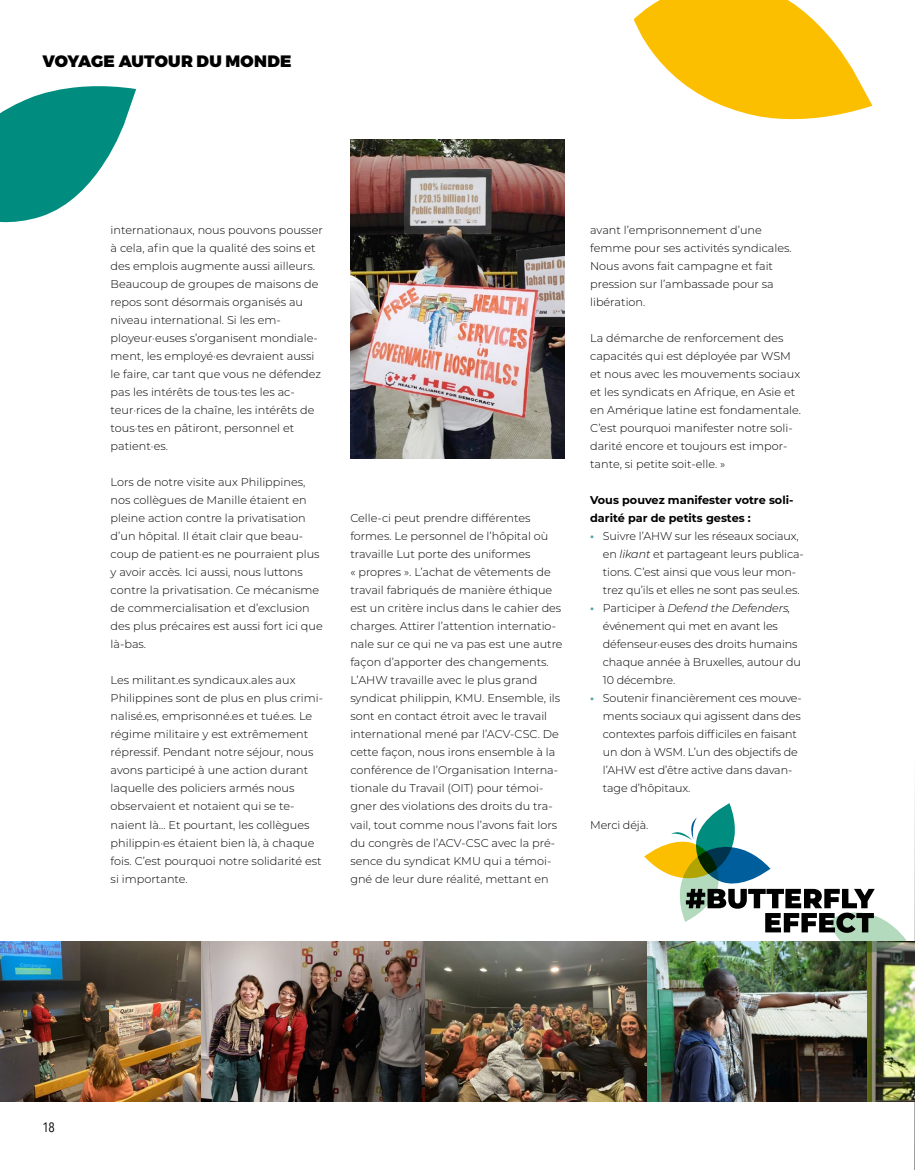
<style>
.page{position:relative;width:915px;height:1170px;background:#fff}
.page>*{position:absolute;margin:0;border:0;box-sizing:border-box;transform-origin:0 0}
.t1{font:900 16.5px "Montserrat";letter-spacing:.015em;color:#000}
.t2{font:13.5px "Avenir Next Condensed";color:#000}
.t3{font:300 11.25px/18px "Montserrat";color:#000}
.t4{font:700 11.25px/18px "Montserrat";color:#000}
.s1{font-weight:700;color:#59a3a4}
.s2{font-style:italic}
</style>
<div class="page">
<hr style="left:914px;top:740px;width:1px;height:429px;background:#000">
<svg style="left:0;top:86px;width:136px;height:137px"></svg>
<svg style="left:633px;top:0;width:239px;height:120px"></svg>
<img style="left:350px;top:139px;width:214px;height:319px">
<img style="left:0;top:941px;width:866px;height:160px">
<img style="left:866px;top:941px;width:48px;height:160px">
<svg style="left:644px;top:803px;width:262px;height:155px"></svg>
<h1 class="t1" style="left:43px;top:50px;width:250px">VOYAGE AUTOUR DU MONDE</h1>
<p class="t3" style="left:111px;top:221px;width:214px">internationaux, nous pouvons pousser à cela, afin que la qualité des soins et des emplois augmente aussi ailleurs.<br>Beaucoup de groupes de maisons de repos sont désormais organisés au niveau international. Si les em&shy;ployeur·euses s’organisent mondiale&shy;ment, les employé·es devraient aussi le faire, car tant que vous ne défendez pas les intérêts de tous·tes les ac&shy;teur·rices de la chaîne, les intérêts de tous·tes en pâtiront, personnel et patient·es.</p>
<p class="t3" style="left:111px;top:473px;width:213px">Lors de notre visite aux Philippines, nos collègues de Manille étaient en pleine action contre la privatisation d’un hôpital. Il était clair que beau&shy;coup de patient·es ne pourraient plus y avoir accès. Ici aussi, nous luttons contre la privatisation. Ce mécanisme de commercialisation et d’exclusion des plus précaires est aussi fort ici que là-bas.</p>
<p class="t3" style="left:111px;top:671px;width:214px">Les militant.es syndicaux.ales aux Philippines sont de plus en plus crimi&shy;nalisé.es, emprisonné.es et tué.es. Le régime militaire y est extrêmement répressif. Pendant notre séjour, nous avons participé à une action durant laquelle des policiers armés nous observaient et notaient qui se te&shy;naient là… Et pourtant, les collègues philippin·es étaient bien là, à chaque fois. C’est pourquoi notre solidarité est si importante.</p>
<p class="t3" style="left:350px;top:509px;width:214px">Celle-ci peut prendre différentes formes. Le personnel de l’hôpital où travaille Lut porte des uniformes<br>« propres ». L’achat de vêtements de travail fabriqués de manière éthique est un critère inclus dans le cahier des charges. Attirer l’attention internatio&shy;nale sur ce qui ne va pas est une autre façon d’apporter des changements.<br>L’AHW travaille avec le plus grand syndicat philippin, KMU. Ensemble, ils sont en contact étroit avec le travail international mené par l’ACV-CSC. De cette façon, nous irons ensemble à la conférence de l’Organisation Interna&shy;tionale du Travail (OIT) pour témoi&shy;gner des violations des droits du tra&shy;vail, tout comme nous l’avons fait lors du congrès de l’ACV-CSC avec la pré&shy;sence du syndicat KMU qui a témoi&shy;gné de leur dure réalité, mettant en</p>
<p class="t3" style="left:590px;top:221px;width:203px">avant l’emprisonnement d’une femme pour ses activités syndicales.<br>Nous avons fait campagne et fait pression sur l’ambassade pour sa libération.</p>
<p class="t3" style="left:590px;top:329px;width:212px">La démarche de renforcement des capacités qui est déployée par WSM et nous avec les mouvements sociaux et les syndicats en Afrique, en Asie et en Amérique latine est fondamentale.<br>C’est pourquoi manifester notre soli&shy;darité encore et toujours est impor&shy;tante, si petite soit-elle. »</p>
<p class="t4" style="left:590px;top:490px;width:205px">Vous pouvez manifester votre soli&shy;darité par de petits gestes :</p>
<p class="t3" style="left:602px;top:527px;width:202px;text-indent:-13px"><span class="s1">•</span> Suivre l’AHW sur les réseaux sociaux, en <span class="s2">likant</span> et partageant leurs publica&shy;tions. C’est ainsi que vous leur mon&shy;trez qu’ils et elles ne sont pas seul.es.</p>
<p class="t3" style="left:602px;top:599px;width:199px;text-indent:-13px"><span class="s1">•</span> Participer à <span class="s2">Defend the Defenders, </span>événement qui met en avant les défenseur·euses des droits humains chaque année à Bruxelles, autour du<br>10 décembre.</p>
<p class="t3" style="left:602px;top:689px;width:200px;text-indent:-13px"><span class="s1">•</span> Soutenir financièrement ces mouve&shy;ments sociaux qui agissent dans des contextes parfois difficiles en faisant un don à WSM. L’un des objectifs de l’AHW est d’être active dans davan&shy;tage d’hôpitaux.</p>
<p class="t3" style="left:590px;top:815px;width:60px">Merci déjà.</p>
<p class="t2" style="left:43px;top:1115px;width:14px">18</p>
</div>
